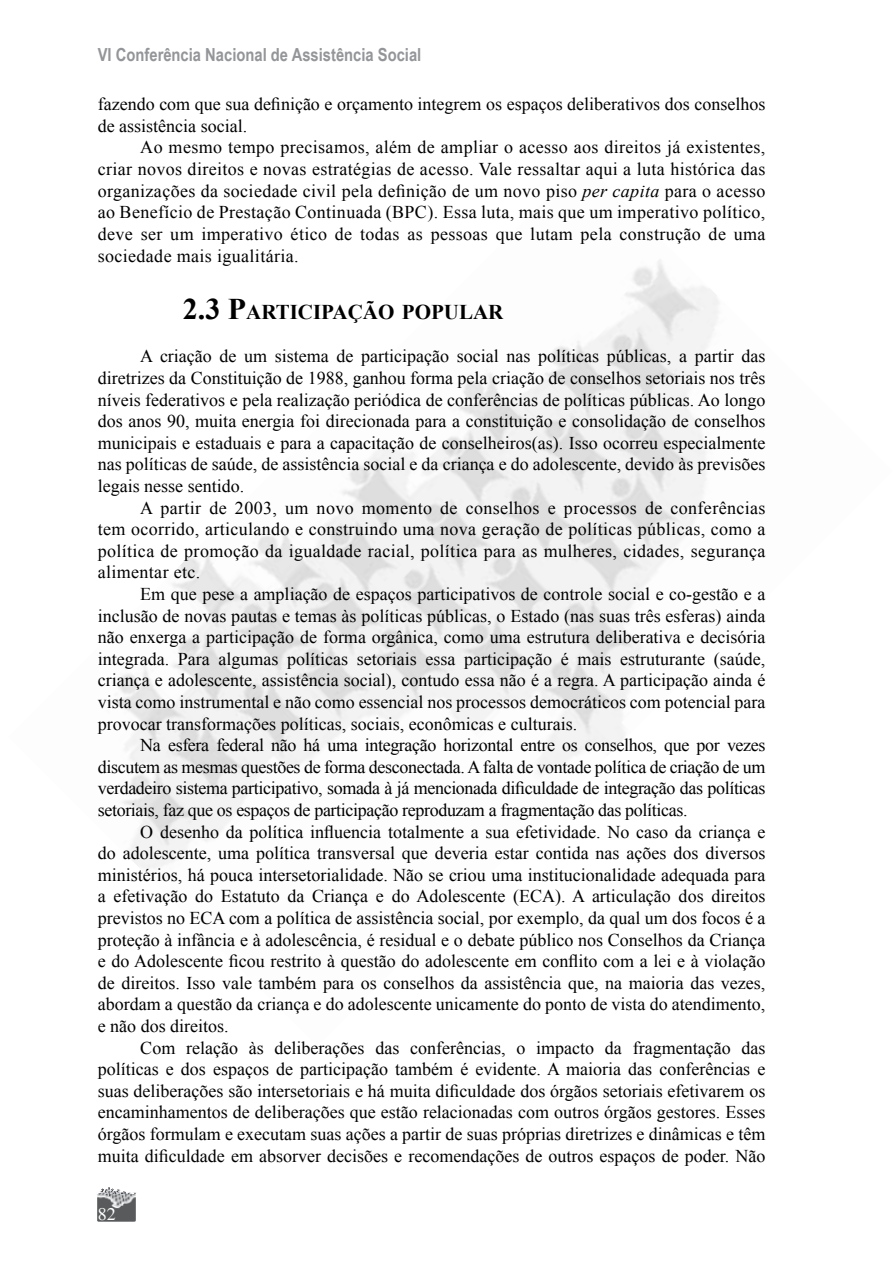
<style>
.page{position:relative;width:893px;height:1263px;background:#fff}
.page>*{position:absolute;margin:0;border:0;box-sizing:border-box;transform-origin:0 0}
.t1{font:700 21px "Times New Roman";color:#000}
.t2{font:18px/21.6px "Times New Roman";color:#000;text-align:justify}
.t3{font:700 18px "Arial Narrow";color:#939598}
.t4{font:18px "Times";color:#fff}
.s1{font-style:italic}
.s2{font-size:30px}
</style>
<div class="page">
<img style="left:97px;top:1192px;width:39px;height:30px">
<img style="left:100px;top:1191px;width:26px;height:1px">
<svg style="left:101px;top:1187px;width:20px;height:4px"></svg>
<p class="t3" style="left:98px;top:41px;width:325px">VI Conferência Nacional de Assistência Social</p>
<p class="t2" style="left:98px;top:93px;width:669px">fazendo com que sua definição e orçamento integrem os espaços deliberativos dos conselhos de assistência social.</p>
<p class="t2" style="left:98px;top:136px;width:669px;text-indent:43px">Ao mesmo tempo precisamos, além de ampliar o acesso aos direitos já existentes, criar novos direitos e novas estratégias de acesso. Vale ressaltar aqui a luta histórica das organizações da sociedade civil pela definição de um novo piso <span class="s1">per capita</span> para o acesso ao Benefício de Prestação Continuada (BPC). Essa luta, mais que um imperativo político, deve ser um imperativo ético de todas as pessoas que lutam pela construção de uma sociedade mais igualitária.</p>
<p class="t1" style="left:183px;top:298px;width:322px"><span class="s2">2.3 P</span>ARTICIPAÇÃO POPULAR</p>
<p class="t2" style="left:98px;top:345px;width:669px;text-indent:43px">A criação de um sistema de participação social nas políticas públicas, a partir das diretrizes da Constituição de 1988, ganhou forma pela criação de conselhos setoriais nos três níveis federativos e pela realização periódica de conferências de políticas públicas. Ao longo dos anos 90, muita energia foi direcionada para a constituição e consolidação de conselhos municipais e estaduais e para a capacitação de conselheiros(as). Isso ocorreu especialmente nas políticas de saúde, de assistência social e da criança e do adolescente, devido às previsões legais nesse sentido.</p>
<p class="t2" style="left:98px;top:496px;width:669px;text-indent:43px">A partir de 2003, um novo momento de conselhos e processos de conferências tem ocorrido, articulando e construindo uma nova geração de políticas públicas, como a política de promoção da igualdade racial, política para as mulheres, cidades, segurança alimentar etc.</p>
<p class="t2" style="left:98px;top:583px;width:669px;text-indent:43px">Em que pese a ampliação de espaços participativos de controle social e co-gestão e a inclusão de novas pautas e temas às políticas públicas, o Estado (nas suas três esferas) ainda não enxerga a participação de forma orgânica, como uma estrutura deliberativa e decisória integrada. Para algumas políticas setoriais essa participação é mais estruturante (saúde, criança e adolescente, assistência social), contudo essa não é a regra. A participação ainda é vista como instrumental e não como essencial nos processos democráticos com potencial para provocar transformações políticas, sociais, econômicas e culturais.</p>
<p class="t2" style="left:98px;top:734px;width:669px;text-indent:43px">Na esfera federal não há uma integração horizontal entre os conselhos, que por vezes discutem as mesmas questões de forma desconectada. A falta de vontade política de criação de um verdadeiro sistema participativo, somada à já mencionada dificuldade de integração das políticas setoriais, faz que os espaços de participação reproduzam a fragmentação das políticas.</p>
<p class="t2" style="left:98px;top:820px;width:669px;text-indent:43px">O desenho da política influencia totalmente a sua efetividade. No caso da criança e do adolescente, uma política transversal que deveria estar contida nas ações dos diversos ministérios, há pouca intersetorialidade. Não se criou uma institucionalidade adequada para a efetivação do Estatuto da Criança e do Adolescente (ECA). A articulação dos direitos previstos no ECA com a política de assistência social, por exemplo, da qual um dos focos é a proteção à infância e à adolescência, é residual e o debate público nos Conselhos da Criança e do Adolescente ficou restrito à questão do adolescente em conflito com a lei e à violação de direitos. Isso vale também para os conselhos da assistência que, na maioria das vezes, abordam a questão da criança e do adolescente unicamente do ponto de vista do atendimento, e não dos direitos.</p>
<p class="t2" style="left:98px;top:1036px;width:669px;text-indent:43px">Com relação às deliberações das conferências, o impacto da fragmentação das políticas e dos espaços de participação também é evidente. A maioria das conferências e suas deliberações são intersetoriais e há muita dificuldade dos órgãos setoriais efetivarem os encaminhamentos de deliberações que estão relacionadas com outros órgãos gestores. Esses órgãos formulam e executam suas ações a partir de suas próprias diretrizes e dinâmicas e têm muita dificuldade em absorver decisões e recomendações de outros espaços de poder. Não</p>
<p class="t4" style="left:98px;top:1204px;width:19px">82</p>
</div>
